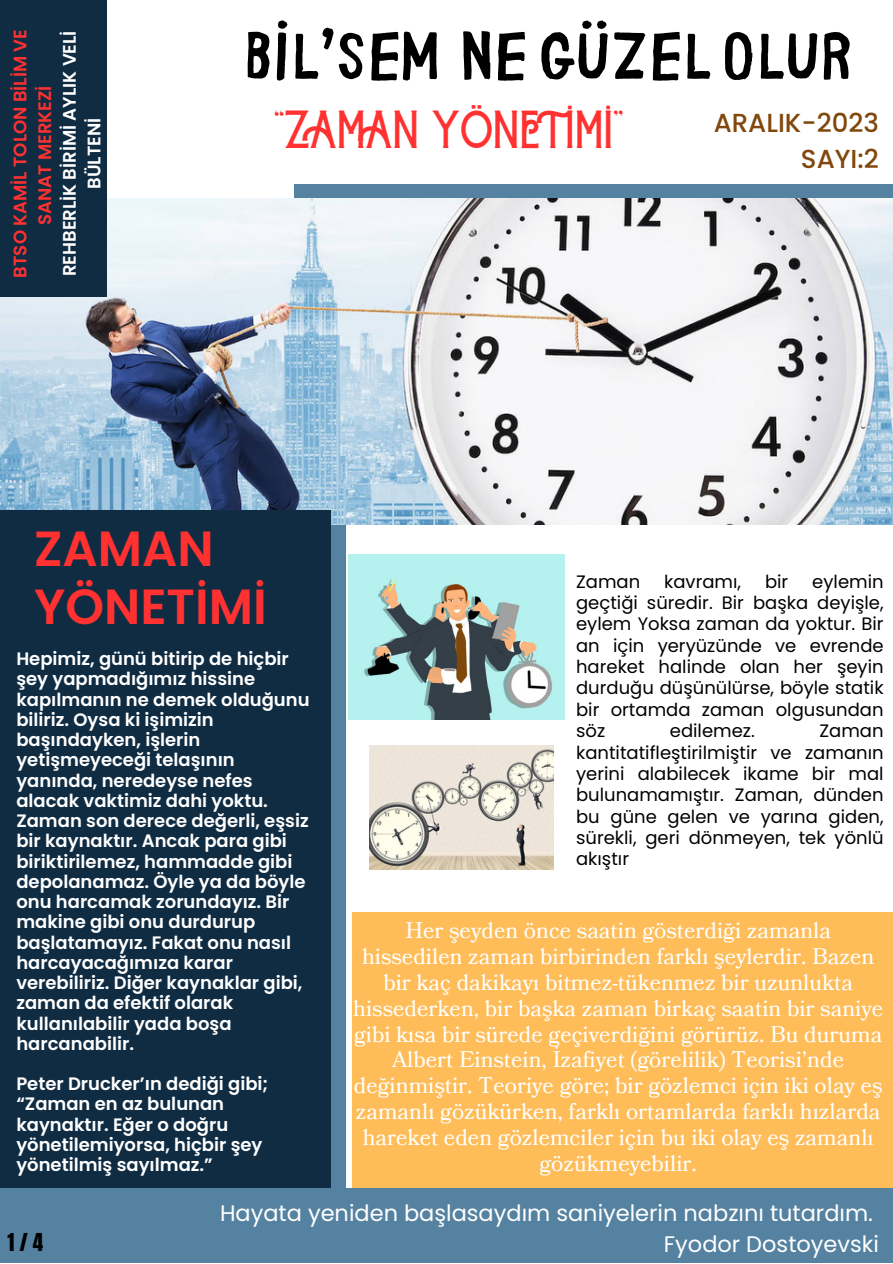
<style>
.page{position:relative;width:893px;height:1264px;background:#fff}
.page>*{position:absolute;margin:0;border:0;box-sizing:border-box;transform-origin:0 0}
.t1{font:67.35px "Bike Park";color:#000}
.t2{font:600 49.35px/58.3px "Poppins";color:#ff3131}
.t3{font:42.9px "Badhorse";color:#ff3131}
.t4{font:500 26.1px "Poppins";color:#81470c}
.t5{font:22.5px/25.8px "Bookmania";color:#fff;text-align:center}
.t6{font:22.5px "Poppins";color:#fff}
.t7{font:21px "Anton";color:#000}
.t8{font:600 18.15px/24.8px "Poppins";color:#ff3131;text-align:center}
.t9{font:600 18.15px/24.8px "Poppins";color:#fff;text-align:center}
.t10{font:600 18px/20.2px "Poppins";color:#fff}
.t11{font:18px/21.3px "Poppins";color:#000;text-align:justify}
</style>
<div class="page">
<div style="left:0;top:524px;width:346px;height:677px;background:#5582a1"></div>
<img style="left:0;top:198px;width:892px;height:326px">
<div style="left:294px;top:184px;width:598px;height:14px;background:#5582a1"></div>
<div style="left:0;top:0;width:107px;height:296px;background:#102c43"></div>
<div style="left:0;top:510px;width:330px;height:718px;background:#102c43"></div>
<img style="left:369px;top:745px;width:185px;height:124px">
<div style="left:353px;top:912px;width:539px;height:303px;background:#ffbd59"></div>
<div style="left:0;top:1188px;width:892px;height:74px;background:#5582a1"></div>
<img style="left:348px;top:555px;width:216px;height:164px">
<p class="t8" style="left:8px;top:277px;width:250px;rotate:-90deg">BTSO KAMİL TOLON BİLİM VE<br>SANAT MERKEZİ</p>
<p class="t9" style="left:57px;top:276px;width:247px;rotate:-90deg">REHBERLİK BİRİMİ AYLIK VELİ<br>BÜLTENİ</p>
<p class="t1" style="left:244px;top:-1px;width:608px">BİL’SEM NE GÜZEL OLUR</p>
<p class="t3" style="left:274px;top:101px;width:351px">“ZAMAN YÖNETİMİ”</p>
<p class="t4" style="left:713px;top:104px;width:167px">ARALIK-2023</p>
<p class="t4" style="left:800px;top:140px;width:79px">SAYI:2</p>
<p class="t2" style="left:34px;top:519px;width:234px">ZAMAN<br>YÖNETİMİ</p>
<p class="t10" style="left:16px;top:648px;width:295px">Hepimiz, günü bitirip de hiçbir şey yapmadığımız hissine kapılmanın ne demek olduğunu biliriz. Oysa ki işimizin başındayken, işlerin yetişmeyeceği telaşının yanında, neredeyse nefes alacak vaktimiz dahi yoktu.<br>Zaman son derece değerli, eşsiz bir kaynaktır. Ancak para gibi biriktirilemez, hammadde gibi depolanamaz. Öyle ya da böyle onu harcamak zorundayız. Bir makine gibi onu durdurup başlatamayız. Fakat onu nasıl harcayacağımıza karar verebiliriz. Diğer kaynaklar gibi, zaman da efektif olarak kullanılabilir yada boşa harcanabilir.</p>
<p class="t10" style="left:16px;top:1073px;width:253px">Peter Drucker’ın dediği gibi; “Zaman en az bulunan kaynaktır. Eğer o doğru yönetilemiyorsa, hiçbir şey yönetilmiş sayılmaz.”</p>
<p class="t11" style="left:576px;top:570px;width:309px;text-indent:236px">eylemin geçtiği süredir. Bir başka deyişle, eylem Yoksa zaman da yoktur. Bir an için yeryüzünde ve evrende hareket halinde olan her şeyin durduğu düşünülürse, böyle statik bir ortamda zaman olgusundan söz</p>
<p class="t11" style="left:576px;top:570px;width:66px">Zaman</p>
<p class="t11" style="left:664px;top:570px;width:78px">kavramı,</p>
<p class="t11" style="left:765px;top:570px;width:25px">bir</p>
<p class="t11" style="left:669px;top:720px;width:86px">edilemez.</p>
<p class="t11" style="left:576px;top:720px;width:309px;text-indent:243px">Zaman kantitatifleştirilmiştir ve zamanın yerini alabilecek ikame bir mal bulunamamıştır. Zaman, dünden bu güne gelen ve yarına giden, sürekli, geri dönmeyen, tek yönlü akıştır</p>
<p class="t5" style="left:353px;top:918px;width:531px">Her şeyden önce saatin gösterdiği zamanla hissedilen zaman birbirinden farklı şeylerdir. Bazen bir kaç dakikayı bitmez-tükenmez bir uzunlukta hissederken, bir başka zaman birkaç saatin bir saniye gibi kısa bir sürede geçiverdiğini görürüz. Bu duruma Albert Einstein, İzafiyet (görelilik) Teorisi’nde değinmiştir. Teoriye göre; bir gözlemci için iki olay eş zamanlı gözükürken, farklı ortamlarda farklı hızlarda hareket eden gözlemciler için bu iki olay eş zamanlı gözükmeyebilir.</p>
<p class="t6" style="left:220px;top:1197px;width:654px">Hayata yeniden başlasaydım saniyelerin nabzını tutardım.</p>
<p class="t7" style="left:8px;top:1227px;width:37px">1/4</p>
<p class="t6" style="left:664px;top:1227px;width:216px">Fyodor Dostoyevski</p>
</div>
